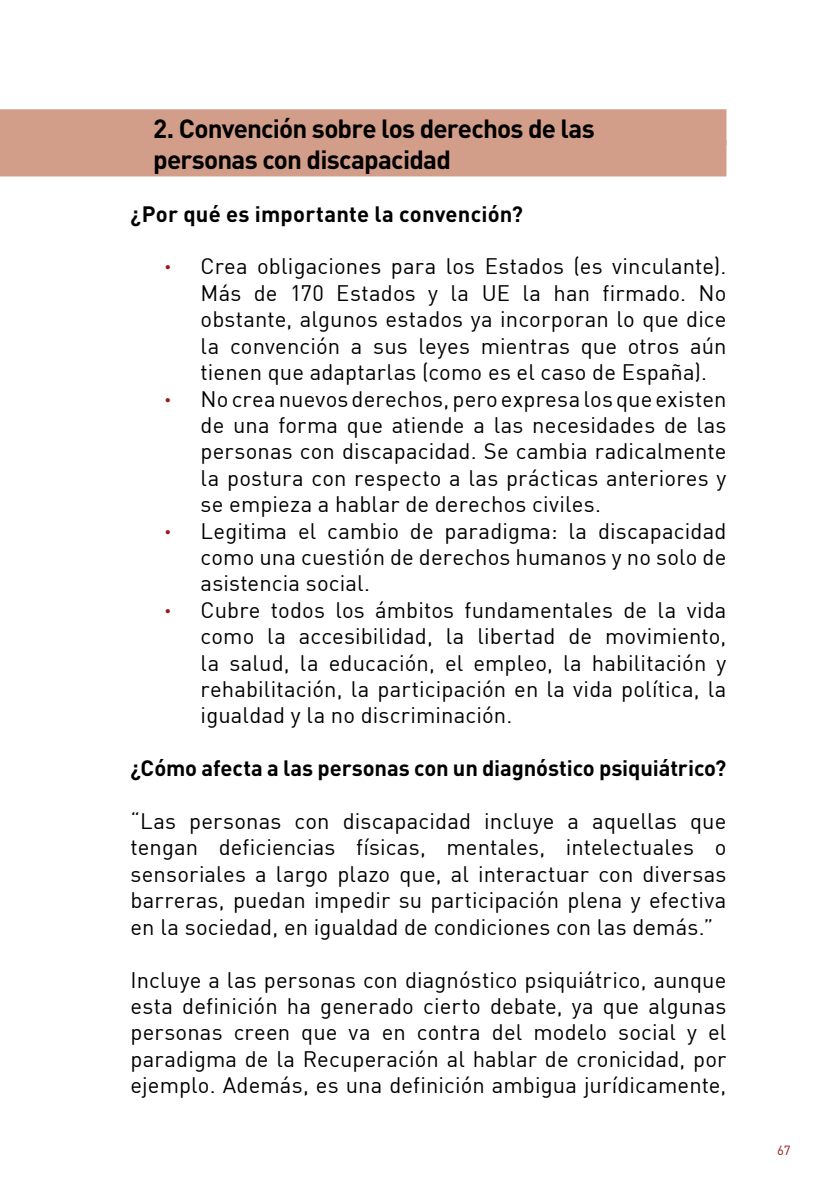
<style>
.page{position:relative;width:840px;height:1191px;background:#fff}
.page>*{position:absolute;margin:0;border:0;box-sizing:border-box;transform-origin:0 0}
.t1{font:700 26px/31.2px "DIN Pro";letter-spacing:-.03em;color:#000}
.t2{font:22px/26.4px "DIN";letter-spacing:.005em;color:#000;text-align:justify}
.t3{font:700 22px "DIN Pro";color:#000}
.t4{font:13px "DIN";color:#961914}
.s1{font-family:"Helvetica";font-size:19px;color:#961914}
</style>
<div class="page">
<div style="left:0;top:109px;width:726px;height:36px;background:#d29d89"></div>
<div style="left:0;top:140px;width:726px;height:36px;background:#d29d89"></div>
<p class="t1" style="left:153px;top:109px;width:443px">2. Convención sobre los derechos de las personas con discapacidad</p>
<p class="t3" style="left:130px;top:195px;width:394px">¿Por qué es importante la convención?</p>
<p class="t2" style="left:200px;top:253px;width:527px;text-indent:-36px"><span class="s1">•</span> Crea obligaciones para los Estados (es vinculante).<br>Más de 170 Estados y la UE la han firmado. No obstante, algunos estados ya incorporan lo que dice la convención a sus leyes mientras que otros aún tienen que adaptarlas (como es el caso de España).</p>
<p class="t2" style="left:200px;top:385px;width:527px;text-indent:-36px"><span class="s1">•</span> No crea nuevos derechos, pero expresa los que existen de una forma que atiende a las necesidades de las personas con discapacidad. Se cambia radicalmente la postura con respecto a las prácticas anteriores y se empieza a hablar de derechos civiles.</p>
<p class="t2" style="left:200px;top:517px;width:527px;text-indent:-36px"><span class="s1">•</span> Legitima el cambio de paradigma: la discapacidad como una cuestión de derechos humanos y no solo de asistencia social.</p>
<p class="t2" style="left:200px;top:596px;width:527px;text-indent:-36px"><span class="s1">•</span> Cubre todos los ámbitos fundamentales de la vida como la accesibilidad, la libertad de movimiento, la salud, la educación, el empleo, la habilitación y rehabilitación, la participación en la vida política, la igualdad y la no discriminación.</p>
<p class="t3" style="left:130px;top:750px;width:597px">¿Cómo afecta a las personas con un diagnóstico psiquiátrico?</p>
<p class="t2" style="left:130px;top:807px;width:597px">“Las personas con discapacidad incluye a aquellas que tengan deficiencias físicas, mentales, intelectuales o sensoriales a largo plazo que, al interactuar con diversas barreras, puedan impedir su participación plena y efectiva en la sociedad, en igualdad de condiciones con las demás.”</p>
<p class="t2" style="left:130px;top:966px;width:597px">Incluye a las personas con diagnóstico psiquiátrico, aunque esta definición ha generado cierto debate, ya que algunas personas creen que va en contra del modelo social y el paradigma de la Recuperación al hablar de cronicidad, por ejemplo. Además, es una definición ambigua jurídicamente,</p>
<p class="t4" style="left:776px;top:1142px;width:15px">67</p>
</div>
